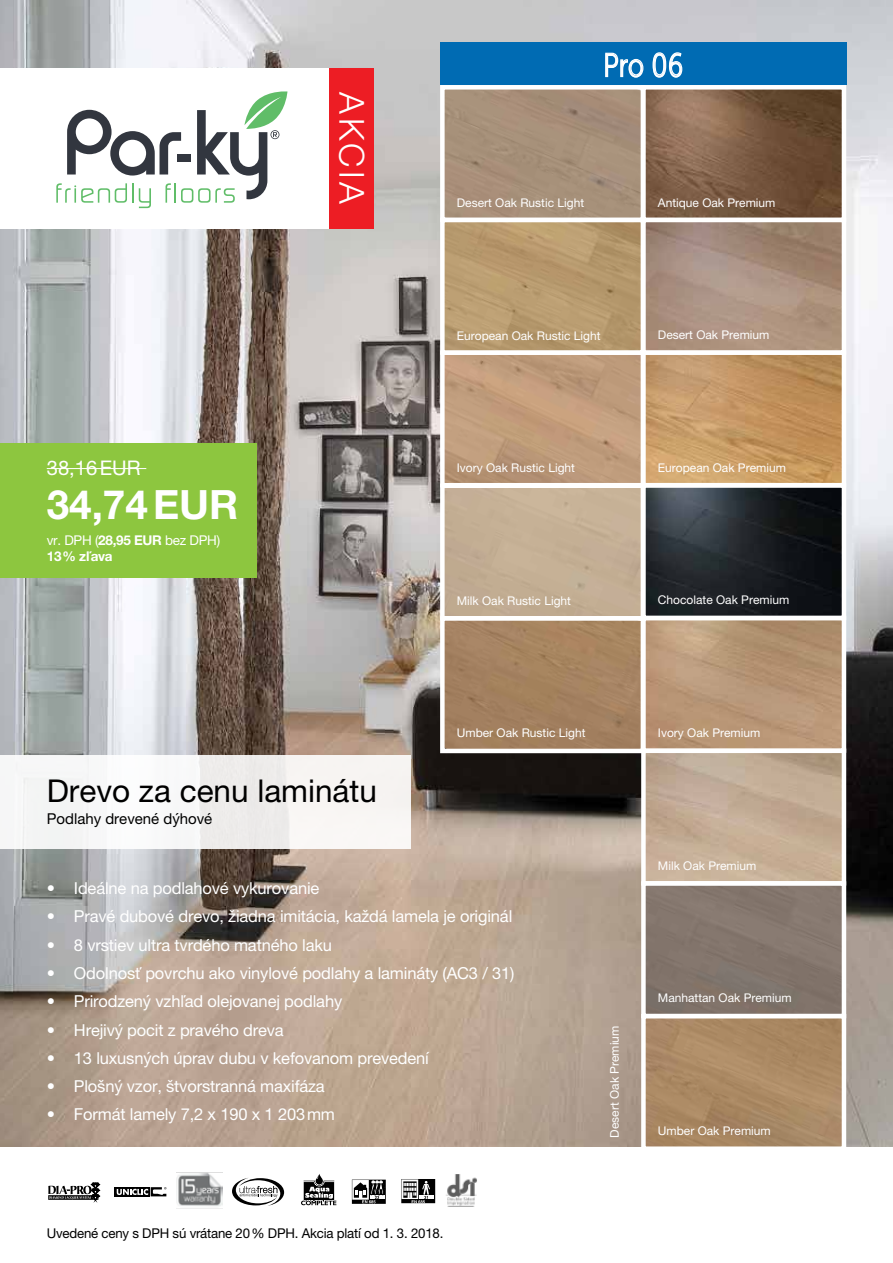
<style>
.page{position:relative;width:893px;height:1263px;background:#fff}
.page>*{position:absolute;margin:0;border:0;box-sizing:border-box;transform-origin:0 0}
.t1{font:700 40.5px "Helvetica Neue LT Pro";color:#fff}
.t2{font:300 34.5px "Helvetica Neue LT Pro";color:#fff}
.t3{font:33px "Museo Sans Cyrl 300";color:#fff;scale:.78 1}
.t4{font:31.5px "Helvetica Neue LT Pro";color:#000}
.t5{font:20.25px "Helvetica Neue LT Pro";color:#fff}
.t6{font:16.5px "Helvetica Neue LT Pro";letter-spacing:-.01em;color:#fff}
.t7{font:15px "Helvetica Neue LT Pro";color:#000}
.t8{font:13.5px "Helvetica Neue LT Pro";letter-spacing:-.015em;color:#000}
.t9{font:700 13.5px/16.2px "Helvetica Neue LT Pro";letter-spacing:-.02em;color:#fff}
.t10{font:12px "Helvetica Neue LT Pro";color:#fff}
.s1{font-weight:400}
</style>
<div class="page">
<img style="left:0;top:0;width:893px;height:1146px">
<div style="left:0;top:755px;width:411px;height:93px;background:#f7f5f4"></div>
<svg style="left:352px;top:1179px;width:34px;height:25px"></svg>
<svg style="left:401px;top:1203px;width:34px;height:1px"></svg>
<svg style="left:401px;top:1179px;width:34px;height:24px"></svg>
<svg style="left:301px;top:1174px;width:35px;height:31px"></svg>
<svg style="left:232px;top:1178px;width:52px;height:28px"></svg>
<svg style="left:48px;top:1183px;width:52px;height:19px"></svg>
<svg style="left:115px;top:1187px;width:2px;height:9px"></svg>
<svg style="left:117px;top:1187px;width:50px;height:9px"></svg>
<img style="left:446px;top:1174px;width:31px;height:33px">
<div style="left:0;top:68px;width:329px;height:160px;background:#fff"></div>
<img style="left:646px;top:90px;width:195px;height:1056px">
<div style="left:641px;top:748px;width:205px;height:137px;border:4px solid #fff"></div>
<div style="left:641px;top:616px;width:205px;height:137px;border:4px solid #fff"></div>
<div style="left:641px;top:483px;width:205px;height:137px;border:4px solid #fff"></div>
<img style="left:445px;top:90px;width:195px;height:658px">
<div style="left:440px;top:483px;width:205px;height:137px;border:4px solid #fff"></div>
<div style="left:440px;top:616px;width:205px;height:137px;border:4px solid #fff"></div>
<div style="left:641px;top:350px;width:205px;height:137px;border:4px solid #fff"></div>
<div style="left:641px;top:218px;width:205px;height:137px;border:4px solid #fff"></div>
<div style="left:440px;top:350px;width:205px;height:137px;border:4px solid #fff"></div>
<div style="left:440px;top:218px;width:205px;height:137px;border:4px solid #fff"></div>
<div style="left:641px;top:85px;width:205px;height:137px;border:4px solid #fff"></div>
<div style="left:440px;top:85px;width:205px;height:137px;border:4px solid #fff"></div>
<div style="left:641px;top:881px;width:205px;height:137px;border:4px solid #fff"></div>
<div style="left:641px;top:1014px;width:205px;height:137px;border:4px solid #fff"></div>
<img style="left:176px;top:1172px;width:47px;height:37px">
<svg style="left:56px;top:91px;width:231px;height:117px"></svg>
<div style="left:440px;top:43px;width:406px;height:42px;background:#006bb3"></div>
<svg style="left:605px;top:52px;width:39px;height:26px"></svg>
<svg style="left:652px;top:52px;width:31px;height:26px"></svg>
<div style="left:0;top:444px;width:256px;height:134px;background:#8dc63f"></div>
<hr style="left:47px;top:468px;width:99px;height:1px;background:#fff">
<div style="left:329px;top:68px;width:45px;height:160px;background:#ed1d24"></div>
<h2 class="t2" style="left:373px;top:92px;width:114px;rotate:90deg">AKCIA</h2>
<p class="t5" style="left:47px;top:456px;width:95px">38,16EUR</p>
<h1 class="t1" style="left:47px;top:480px;width:193px">34,74 EUR</h1>
<p class="t9" style="left:47px;top:532px;width:175px"><span class="s1">vr. DPH (</span>28,95 EUR <span class="s1">bez DPH)<br></span>13% zľava</p>
<h3 class="t4" style="left:47px;top:772px;width:332px">Drevo za cenu laminátu</h3>
<p class="t7" style="left:47px;top:810px;width:167px">Podlahy drevené dýhové</p>
<h3 class="t3" style="left:603px;top:47px;width:104px">Pro 06</h3>
<p class="t10" style="left:457px;top:196px;width:129px">Desert Oak Rustic Light</p>
<p class="t10" style="left:658px;top:196px;width:119px">Antique Oak Premium</p>
<p class="t10" style="left:457px;top:328px;width:145px">European Oak Rustic Light</p>
<p class="t10" style="left:457px;top:461px;width:120px">Ivory Oak Rustic Light</p>
<p class="t10" style="left:658px;top:328px;width:113px">Desert Oak Premium</p>
<p class="t10" style="left:658px;top:460px;width:130px">European Oak Premium</p>
<p class="t10" style="left:457px;top:593px;width:116px">Milk Oak Rustic Light</p>
<p class="t10" style="left:658px;top:593px;width:133px">Chocolate Oak Premium</p>
<p class="t10" style="left:457px;top:726px;width:130px">Umber Oak Rustic Light</p>
<p class="t10" style="left:658px;top:725px;width:104px">Ivory Oak Premium</p>
<p class="t10" style="left:658px;top:858px;width:100px">Milk Oak Premium</p>
<p class="t6" style="left:47px;top:878px;width:274px">• Ideálne na podlahové vykurovanie</p>
<p class="t6" style="left:47px;top:907px;width:467px">• Pravé dubové drevo, žiadna imitácia, každá lamela je originál</p>
<p class="t6" style="left:47px;top:935px;width:286px">• 8 vrstiev ultra tvrdého matného laku</p>
<p class="t6" style="left:47px;top:963px;width:469px">• Odolnosť povrchu ako vinylové podlahy a lamináty (AC3 / 31)</p>
<p class="t6" style="left:47px;top:991px;width:297px">• Prirodzený vzhľad olejovanej podlahy</p>
<p class="t6" style="left:47px;top:1020px;width:238px">• Hrejivý pocit z pravého dreva</p>
<p class="t6" style="left:47px;top:1048px;width:383px">• 13 luxusných úprav dubu v kefovanom prevedení</p>
<p class="t6" style="left:47px;top:1076px;width:279px">• Plošný vzor, štvorstranná maxifáza</p>
<p class="t6" style="left:47px;top:1105px;width:290px">• Formát lamely 7,2 x 190 x 1 203mm</p>
<p class="t8" style="left:47px;top:1225px;width:398px">Uvedené ceny s DPH sú vrátane 20% DPH. Akcia platí od 1. 3. 2018.</p>
<p class="t10" style="left:607px;top:1137px;width:113px;rotate:-90deg">Desert Oak Premium</p>
<p class="t10" style="left:658px;top:991px;width:135px">Manhattan Oak Premium</p>
<p class="t10" style="left:658px;top:1123px;width:114px">Umber Oak Premium</p>
</div>
